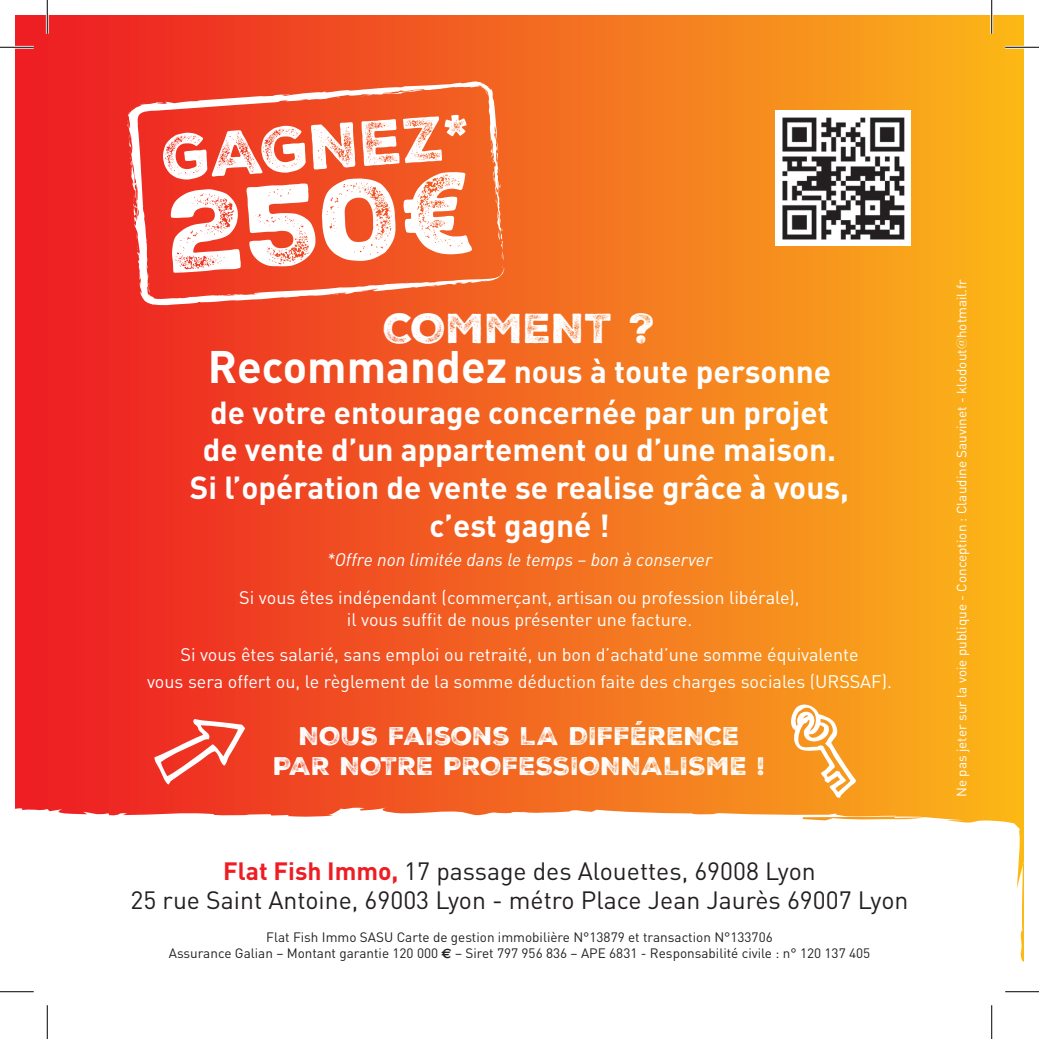
<style>
.page{position:relative;width:1039px;height:1039px;background:#fff}
.page>*{position:absolute;margin:0;border:0;box-sizing:border-box;transform-origin:0 0}
.t1{font:111.15px "Nexa Rust Sans Black 03";color:#fff}
.t2{font:61.43px "Nexa Rust Sans Black 03";color:#fff}
.t3{font:40.5px "Nexa Rust Sans Black 03";color:#fff}
.t4{font:700 31.5px/38.5px "DIN";color:#fff;text-align:center}
.t5{font:24.75px/29.7px "DIN";color:#231f20;text-align:center}
.t6{font:24.75px/29.7px "Nexa Rust Sans Black 03";color:#fff;text-align:center}
.t7{font:18px/21.6px "DIN";color:#fff;text-align:center}
.t8{font:italic 18px "DIN";color:#fff}
.t9{font:13.5px/16.2px "DIN";color:#231f20;text-align:center}
.t10{font:13.5px "DIN";color:#fff}
.s1{font-size:45px}
.s2{font-weight:700;color:#ee1d23}
.s3{font-family:"Euro Sans";font-weight:700}
.s4{font-family:"Didot"}
</style>
<div class="page">
<div style="left:15px;top:15px;width:1008px;height:976px;background:linear-gradient(to right,#ec1925,#fab61b)"></div>
<svg style="left:128px;top:81px;width:377px;height:224px;background:#f15430"></svg>
<svg style="left:498px;top:229px;width:5px;height:40px"></svg>
<svg style="left:490px;top:142px;width:11px;height:49px"></svg>
<svg style="left:478px;top:81px;width:12px;height:19px"></svg>
<svg style="left:361px;top:95px;width:11px;height:2px"></svg>
<svg style="left:134px;top:104px;width:11px;height:4px"></svg>
<svg style="left:128px;top:134px;width:3px;height:26px"></svg>
<svg style="left:131px;top:166px;width:4px;height:10px"></svg>
<svg style="left:133px;top:188px;width:6px;height:28px"></svg>
<svg style="left:147px;top:272px;width:3px;height:21px"></svg>
<svg style="left:227px;top:294px;width:18px;height:2px"></svg>
<svg style="left:15px;top:800px;width:1008px;height:191px"></svg>
<svg style="left:154px;top:719px;width:91px;height:65px"></svg>
<svg style="left:788px;top:701px;width:68px;height:98px"></svg>
<img style="left:775px;top:110px;width:135px;height:135px">
<hr style="left:0;top:46px;width:34px;height:3px;background:#fff">
<hr style="left:1005px;top:46px;width:33px;height:3px;background:#fff">
<hr style="left:0;top:990px;width:34px;height:3px;background:#fff">
<hr style="left:1005px;top:990px;width:33px;height:3px;background:#fff">
<hr style="left:46px;top:0;width:3px;height:34px;background:#fff">
<hr style="left:990px;top:0;width:3px;height:34px;background:#fff">
<hr style="left:0;top:47px;width:34px;height:1px;background:#000">
<hr style="left:1005px;top:47px;width:33px;height:1px;background:#000">
<hr style="left:0;top:991px;width:34px;height:1px;background:#000">
<hr style="left:1005px;top:991px;width:33px;height:1px;background:#000">
<hr style="left:47px;top:0;width:1px;height:34px;background:#000">
<hr style="left:47px;top:1005px;width:1px;height:33px;background:#000">
<hr style="left:991px;top:0;width:1px;height:34px;background:#000">
<hr style="left:991px;top:1005px;width:1px;height:33px;background:#000">
<h2 class="t2" style="left:159px;top:116px;width:311px;rotate:-4deg">GAGNEZ*</h2>
<h1 class="t1" style="left:163px;top:158px;width:310px;rotate:-4deg">250€</h1>
<h3 class="t3" style="left:383px;top:300px;width:273px">COMMENT ?</h3>
<h3 class="t4" style="left:190px;top:351px;width:660px"><span class="s1">Recommandez</span> nous à toute personne de votre entourage concernée par un projet de vente d’un appartement ou d’une maison.<br>Si l’opération de vente se realise grâce à vous, c’est gagné !</h3>
<p class="t8" style="left:327px;top:548px;width:387px">*Offre non limitée dans le temps – bon à conserver</p>
<p class="t7" style="left:239px;top:586px;width:562px">Si vous êtes indépendant (commerçant, artisan ou profession libérale), il vous suffit de nous présenter une facture.</p>
<p class="t7" style="left:147px;top:640px;width:746px;line-height:27px">Si vous êtes salarié, sans emploi ou retraité, un bon d’achatd’une somme équivalente<br>vous sera offert ou, le règlement de la somme déduction faite des charges sociales (URSSAF).</p>
<h3 class="t6" style="left:273px;top:721px;width:493px">NOUS FAISONS LA DIFFÉRENCE<br>PAR NOTRE PROFESSIONNALISME !</h3>
<h3 class="t5" style="left:131px;top:855px;width:779px"><span class="s2">Flat Fish Immo,</span> 17 passage des Alouettes, 69008 Lyon<br>25 rue Saint Antoine, 69003 Lyon - métro Place Jean Jaurès 69007 Lyon</h3>
<p class="t9" style="left:169px;top:928px;width:703px">Flat Fish Immo SASU Carte de gestion immobilière N°13879 et transaction N°133706<br>Assurance Galian – Montant garantie 120 000 <span class="s3">€</span> – Siret 797 956 836 – APE 6831 - Responsabilité civile : n° 120 137 405</p>
<p class="t10" style="left:953px;top:797px;width:519px;rotate:-90deg">Ne pas jeter sur la voie publique - Conception : Claudine Sauvinet - klodout<span class="s4">@</span>hotmail.fr</p>
</div>
